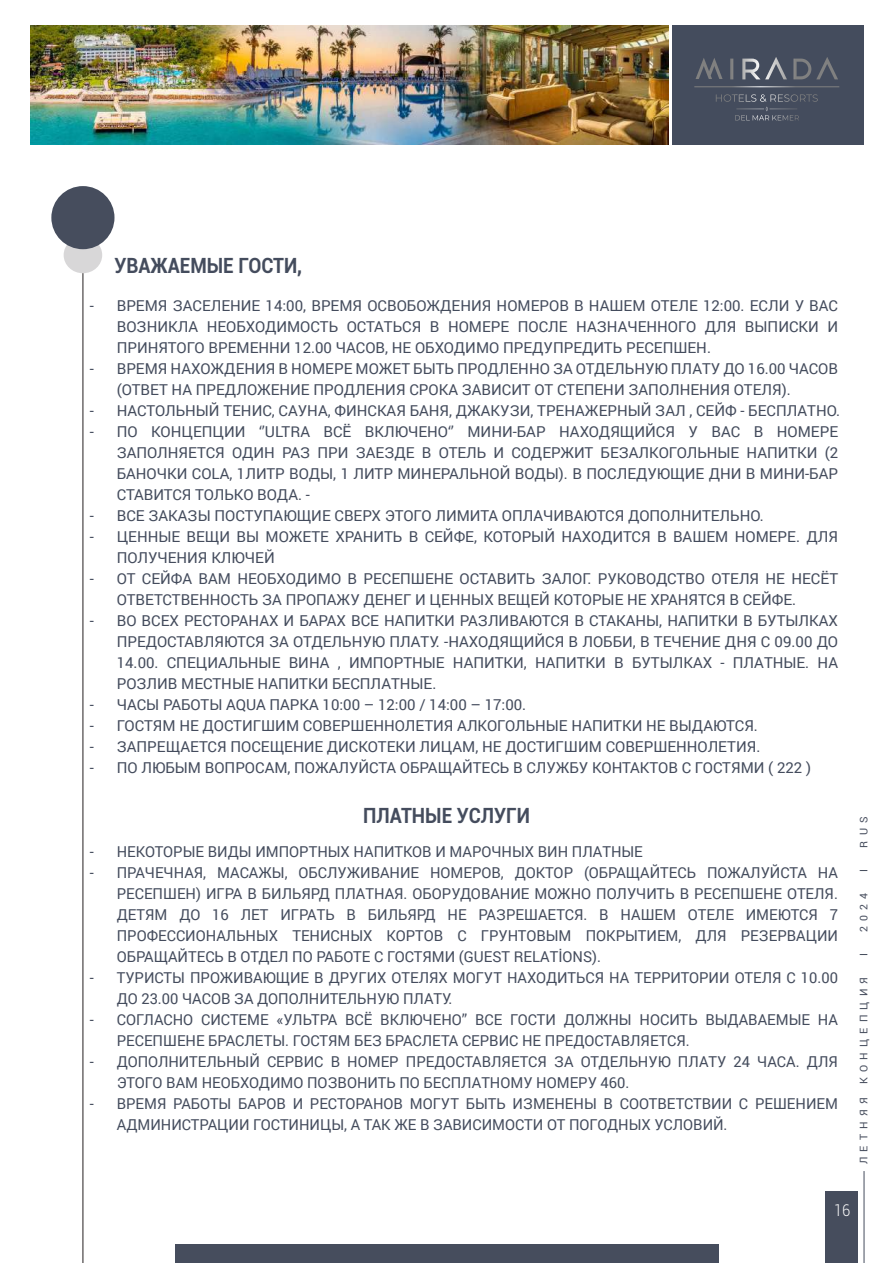
<style>
.page{position:relative;width:893px;height:1263px;background:#fff}
.page>*{position:absolute;margin:0;border:0;box-sizing:border-box;transform-origin:0 0}
.t1{font:700 21px "Roboto";color:#444c5d;scale:.9 1}
.t2{font:300 16.2px "Roboto";color:#fff;scale:.91 1}
.t3{font:15px/21px "Roboto";color:#444c5d}
.t4{font:10.5px "Roboto";letter-spacing:.5em;color:#464d5d}
</style>
<div class="page">
<img style="left:30px;top:25px;width:638px;height:120px">
<div style="left:672px;top:25px;width:191px;height:120px;background:#444c5d"></div>
<svg style="left:694px;top:57px;width:145px;height:45px"></svg>
<div style="left:175px;top:1244px;width:543px;height:19px;background:#464d5d"></div>
<div style="left:825px;top:1191px;width:32px;height:72px;background:#464d5d"></div>
<hr style="left:83px;top:249px;width:1px;height:1014px;background:#231f20">
<div style="left:64px;top:237px;width:38px;height:36px;background:#d8d7d8;border-radius:50%"></div>
<div style="left:51px;top:186px;width:63px;height:63px;background:#464d5d;border-radius:50%"></div>
<hr style="left:864px;top:1171px;width:1px;height:92px;background:#464d5d">
<h1 class="t1" style="left:114px;top:251px;width:210px">УВАЖАЕМЫЕ ГОСТИ,</h1>
<p class="t3" style="left:117px;top:294px;width:723px;text-align:justify;text-indent:-27px">- ВРЕМЯ ЗАСЕЛЕНИЕ 14:00, ВРЕМЯ ОСВОБОЖДЕНИЯ НОМЕРОВ В НАШЕМ ОТЕЛЕ 12:00. ЕСЛИ У ВАС ВОЗНИКЛА НЕОБХОДИМОСТЬ ОСТАТЬСЯ В НОМЕРЕ ПОСЛЕ НАЗНАЧЕННОГО ДЛЯ ВЫПИСКИ И ПРИНЯТОГО ВРЕМЕННИ 12.00 ЧАСОВ, НЕ ОБХОДИМО ПРЕДУПРЕДИТЬ РЕСЕПШЕН.</p>
<p class="t3" style="left:117px;top:357px;width:723px;text-indent:-27px">- ВРЕМЯ НАХОЖДЕНИЯ В НОМЕРЕ МОЖЕТ БЫТЬ ПРОДЛЕННО ЗА ОТДЕЛЬНУЮ ПЛАТУ ДО 16.00 ЧАСОВ (ОТВЕТ НА ПРЕДЛОЖЕНИЕ ПРОДЛЕНИЯ СРОКА ЗАВИСИТ ОТ СТЕПЕНИ ЗАПОЛНЕНИЯ ОТЕЛЯ).</p>
<p class="t3" style="left:90px;top:399px;width:752px">- НАСТОЛЬНЫЙ ТЕНИС, САУНА, ФИНСКАЯ БАНЯ, ДЖАКУЗИ, ТРЕНАЖЕРНЫЙ ЗАЛ , СЕЙФ - БЕСПЛАТНО.</p>
<p class="t3" style="left:117px;top:420px;width:723px;text-align:justify;text-indent:-27px">- ПО КОНЦЕПЦИИ ‘’ULTRA ВСЁ ВКЛЮЧЕНО‘’ МИНИ-БАР НАХОДЯЩИЙСЯ У ВАС В НОМЕРЕ ЗАПОЛНЯЕТСЯ ОДИН РАЗ ПРИ ЗАЕЗДЕ В ОТЕЛЬ И СОДЕРЖИТ БЕЗАЛКОГОЛЬНЫЕ НАПИТКИ (2<br>БАНОЧКИ COLA, 1ЛИТР ВОДЫ, 1 ЛИТР МИНЕРАЛЬНОЙ ВОДЫ). В ПОСЛЕДУЮЩИЕ ДНИ В МИНИ-БАР СТАВИТСЯ ТОЛЬКО ВОДА. -</p>
<p class="t3" style="left:90px;top:504px;width:675px">- ВСЕ ЗАКАЗЫ ПОСТУПАЮЩИЕ СВЕРХ ЭТОГО ЛИМИТА ОПЛАЧИВАЮТСЯ ДОПОЛНИТЕЛЬНО.</p>
<p class="t3" style="left:117px;top:525px;width:723px;text-indent:-27px">- ЦЕННЫЕ ВЕЩИ ВЫ МОЖЕТЕ ХРАНИТЬ В СЕЙФЕ, КОТОРЫЙ НАХОДИТСЯ В ВАШЕМ НОМЕРЕ. ДЛЯ<br>ПОЛУЧЕНИЯ КЛЮЧЕЙ</p>
<p class="t3" style="left:117px;top:567px;width:723px;text-indent:-27px">- ОТ СЕЙФА ВАМ НЕОБХОДИМО В РЕСЕПШЕНЕ ОСТАВИТЬ ЗАЛОГ. РУКОВОДСТВО ОТЕЛЯ НЕ НЕСЁТ<br>ОТВЕТСТВЕННОСТЬ ЗА ПРОПАЖУ ДЕНЕГ И ЦЕННЫХ ВЕЩЕЙ КОТОРЫЕ НЕ ХРАНЯТСЯ В СЕЙФЕ.</p>
<p class="t3" style="left:117px;top:609px;width:723px;text-align:justify;text-indent:-27px">- ВО ВСЕХ РЕСТОРАНАХ И БАРАХ ВСЕ НАПИТКИ РАЗЛИВАЮТСЯ В СТАКАНЫ, НАПИТКИ В БУТЫЛКАХ ПРЕДОСТАВЛЯЮТСЯ ЗА ОТДЕЛЬНУЮ ПЛАТУ. -НАХОДЯЩИЙСЯ В ЛОББИ, В ТЕЧЕНИЕ ДНЯ С 09.00 ДО 14.00. СПЕЦИАЛЬНЫЕ ВИНА , ИМПОРТНЫЕ НАПИТКИ, НАПИТКИ В БУТЫЛКАХ - ПЛАТНЫЕ. НА РОЗЛИВ МЕСТНЫЕ НАПИТКИ БЕСПЛАТНЫЕ.</p>
<p class="t3" style="left:90px;top:693px;width:438px">- ЧАСЫ РАБОТЫ AQUA ПАРКА 10:00 – 12:00 / 14:00 – 17:00.</p>
<p class="t3" style="left:90px;top:714px;width:670px">- ГОСТЯМ НЕ ДОСТИГШИМ СОВЕРШЕННОЛЕТИЯ АЛКОГОЛЬНЫЕ НАПИТКИ НЕ ВЫДАЮТСЯ.</p>
<p class="t3" style="left:90px;top:735px;width:672px">- ЗАПРЕЩАЕТСЯ ПОСЕЩЕНИЕ ДИСКОТЕКИ ЛИЦАМ, НЕ ДОСТИГШИМ СОВЕРШЕННОЛЕТИЯ.</p>
<p class="t3" style="left:90px;top:756px;width:723px">- ПО ЛЮБЫМ ВОПРОСАМ, ПОЖАЛУЙСТА ОБРАЩАЙТЕСЬ В СЛУЖБУ КОНТАКТОВ С ГОСТЯМИ ( 222 )</p>
<h1 class="t1" style="left:363px;top:801px;width:187px">ПЛАТНЫЕ УСЛУГИ</h1>
<p class="t3" style="left:90px;top:841px;width:555px">- НЕКОТОРЫЕ ВИДЫ ИМПОРТНЫХ НАПИТКОВ И МАРОЧНЫХ ВИН ПЛАТНЫЕ</p>
<p class="t3" style="left:117px;top:862px;width:723px;text-align:justify;text-indent:-27px">- ПРАЧЕЧНАЯ, МАСАЖЫ, ОБСЛУЖИВАНИЕ НОМЕРОВ, ДОКТОР (ОБРАЩАЙТЕСЬ ПОЖАЛУЙСТА НА РЕСЕПШЕН) ИГРА В БИЛЬЯРД ПЛАТНАЯ. ОБОРУДОВАНИЕ МОЖНО ПОЛУЧИТЬ В РЕСЕПШЕНЕ ОТЕЛЯ.<br>ДЕТЯМ ДО 16 ЛЕТ ИГРАТЬ В БИЛЬЯРД НЕ РАЗРЕШАЕТСЯ. В НАШЕМ ОТЕЛЕ ИМЕЮТСЯ 7<br>ПРОФЕССИОНАЛЬНЫХ ТЕНИСНЫХ КОРТОВ С ГРУНТОВЫМ ПОКРЫТИЕМ, ДЛЯ РЕЗЕРВАЦИИ ОБРАЩАЙТЕСЬ В ОТДЕЛ ПО РАБОТЕ С ГОСТЯМИ (GUEST RELATİONS).</p>
<p class="t3" style="left:117px;top:967px;width:723px;text-indent:-27px">- ТУРИСТЫ ПРОЖИВАЮЩИЕ В ДРУГИХ ОТЕЛЯХ МОГУТ НАХОДИТЬСЯ НА ТЕРРИТОРИИ ОТЕЛЯ С 10.00<br>ДО 23.00 ЧАСОВ ЗА ДОПОЛНИТЕЛЬНУЮ ПЛАТУ.</p>
<p class="t3" style="left:117px;top:1009px;width:723px;text-indent:-27px">- СОГЛАСНО СИСТЕМЕ «УЛЬТРА ВСЁ ВКЛЮЧЕНО” ВСЕ ГОСТИ ДОЛЖНЫ НОСИТЬ ВЫДАВАЕМЫЕ НА<br>РЕСЕПШЕНЕ БРАСЛЕТЫ. ГОСТЯМ БЕЗ БРАСЛЕТА СЕРВИС НЕ ПРЕДОСТАВЛЯЕТСЯ.</p>
<p class="t3" style="left:117px;top:1051px;width:723px;text-indent:-27px">- ДОПОЛНИТЕЛЬНЫЙ СЕРВИС В НОМЕР ПРЕДОСТАВЛЯЕТСЯ ЗА ОТДЕЛЬНУЮ ПЛАТУ 24 ЧАСА. ДЛЯ<br>ЭТОГО ВАМ НЕОБХОДИМО ПОЗВОНИТЬ ПО БЕСПЛАТНОМУ НОМЕРУ 460.</p>
<p class="t3" style="left:117px;top:1093px;width:723px;text-indent:-27px">- ВРЕМЯ РАБОТЫ БАРОВ И РЕСТОРАНОВ МОГУТ БЫТЬ ИЗМЕНЕНЫ В СООТВЕТСТВИИ С РЕШЕНИЕМ<br>АДМИНИСТРАЦИИ ГОСТИНИЦЫ, А ТАК ЖЕ В ЗАВИСИМОСТИ ОТ ПОГОДНЫХ УСЛОВИЙ.</p>
<p class="t4" style="left:856px;top:848px;width:33px;rotate:-90deg">RUS</p>
<p class="t4" style="left:856px;top:872px;width:4px;rotate:-90deg">I</p>
<p class="t4" style="left:856px;top:932px;width:41px;rotate:-90deg">2024</p>
<p class="t4" style="left:856px;top:956px;width:4px;rotate:-90deg">I</p>
<p class="t4" style="left:856px;top:1164px;width:189px;rotate:-90deg">ЛЕТНЯЯ КОНЦЕПЦИЯ</p>
<p class="t2" style="left:834px;top:1199px;width:19px">16</p>
</div>
